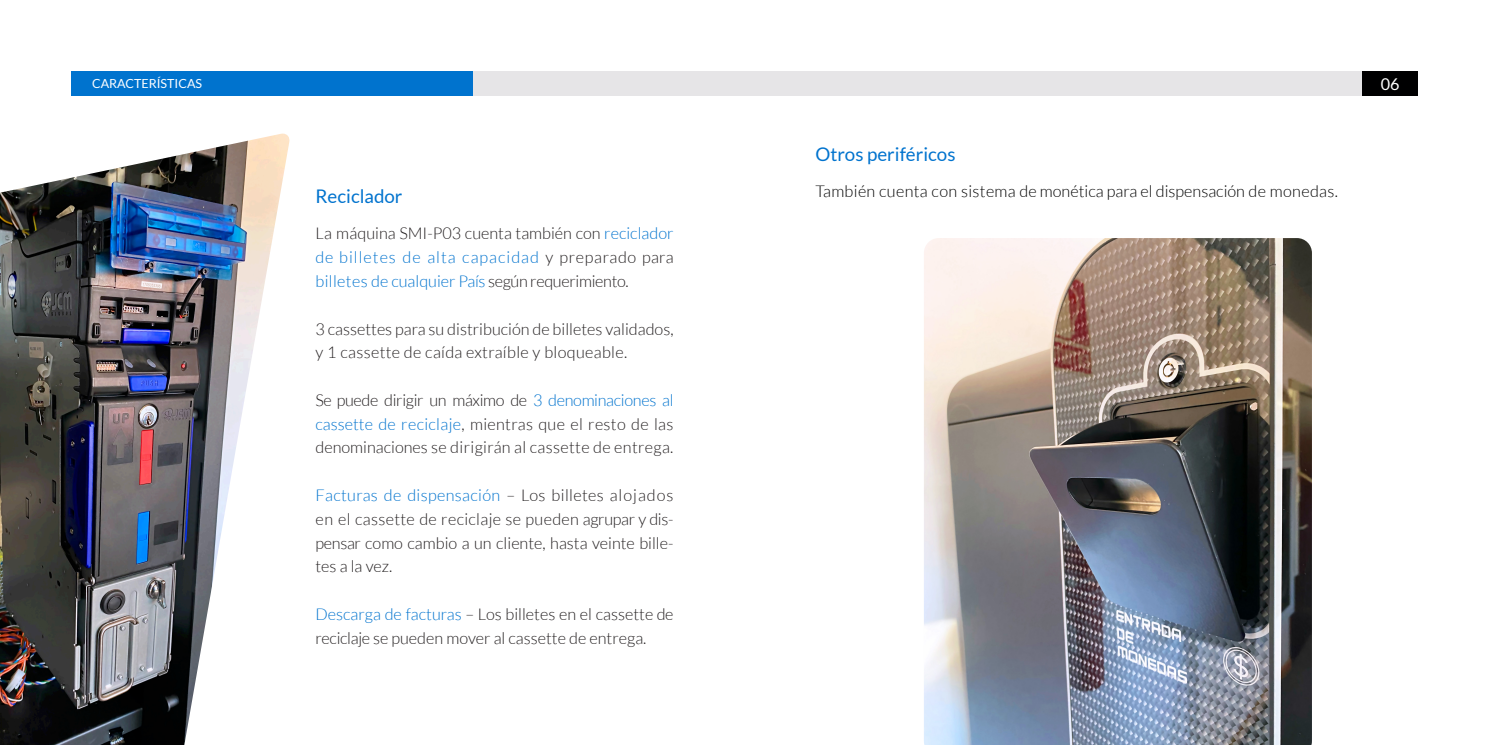
<style>
.page{position:relative;width:1489px;height:745px;background:#fff}
.page>*{position:absolute;margin:0;border:0;box-sizing:border-box;transform-origin:0 0}
.t1{font:18.75px "Lato";color:#0073ce}
.t2{font:300 16.25px/23.8px "Lato";color:#231f20;text-align:justify}
.t3{font:300 16.25px "Lato";letter-spacing:.02em;color:#000001}
.t4{font:16.25px "Lato";color:#fff}
.t5{font:12.5px "Lato";color:#fff}
.s1{color:#0073ce}
</style>
<div class="page">
<div style="left:472px;top:71px;width:272px;height:25px;background:#e6e5e7"></div>
<div style="left:1362px;top:71px;width:55px;height:25px;background:#000001"></div>
<div style="left:71px;top:71px;width:401px;height:25px;background:#0073ce"></div>
<div style="left:744px;top:71px;width:618px;height:25px;background:#e6e5e7"></div>
<img style="left:0;top:133px;width:290px;height:611px">
<img style="left:924px;top:238px;width:387px;height:506px">
<p class="t5" style="left:92px;top:77px;width:111px">CARACTERÍSTICAS</p>
<p class="t1" style="left:315px;top:186px;width:88px">Reciclador</p>
<p class="t2" style="left:315px;top:222px;width:359px">La máquina SMI-P03 cuenta también con <span class="s1">reciclador de billetes de alta capacidad</span> y preparado para <span class="s1">billetes de cualquier País</span> según requerimiento.</p>
<p class="t2" style="left:315px;top:317px;width:359px">3 cassettes para su distribución de billetes validados, y 1 cassette de caída extraíble y bloqueable.</p>
<p class="t2" style="left:315px;top:388px;width:359px">Se puede dirigir un máximo de <span class="s1">3 denominaciones al cassette de reciclaje</span>, mientras que el resto de las denominaciones se dirigirán al cassette de entrega.</p>
<p class="t2" style="left:315px;top:483px;width:359px"><span class="s1">Facturas de dispensación</span> – Los billetes alojados en el cassette de reciclaje se pueden agrupar y dis&shy;pensar como cambio a un cliente, hasta veinte bille&shy;tes a la vez.</p>
<p class="t2" style="left:315px;top:602px;width:359px"><span class="s1">Descarga de facturas</span> – Los billetes en el cassette de reciclaje se pueden mover al cassette de entrega.</p>
<p class="t1" style="left:815px;top:143px;width:142px">Otros periféricos</p>
<p class="t3" style="left:815px;top:182px;width:524px">También cuenta con sistema de monética para el dispensación de monedas.</p>
<p class="t4" style="left:1380px;top:75px;width:20px">06</p>
</div>
